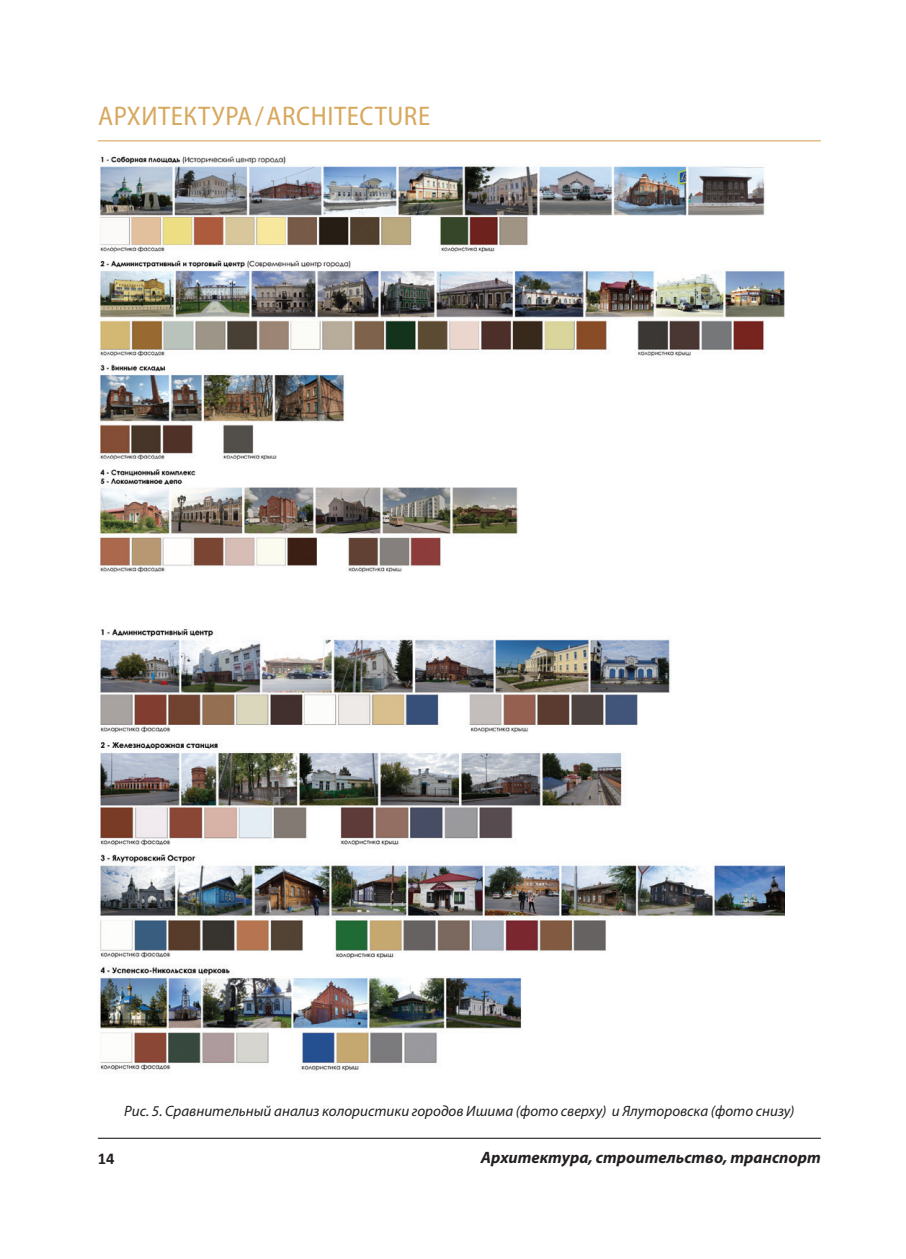
<style>
.page{position:relative;width:906px;height:1259px;background:#fff}
.page>*{position:absolute;margin:0;border:0;box-sizing:border-box;transform-origin:0 0}
.Заголовок{font:semi-condensed 27px "Myriad Pro";letter-spacing:.02em;color:#d7a85e}
.t1{font:italic 700 16.5px "Myriad Pro";color:#231f20}
.t2{font:700 16.5px "Calibri";color:#231f20}
.Подпись_фото{font:italic 15px "Myriad Pro";color:#231f20}
</style>
<div class="page">
<hr style="left:98px;top:140px;width:723px;height:1px;background:#d7a85e">
<hr style="left:98px;top:1137px;width:723px;height:1px;background:#231f20">
<img style="left:98px;top:156px;width:686px;height:417px">
<img style="left:98px;top:628px;width:686px;height:443px">
<p class="Заголовок" style="left:98px;top:100px;width:333px">АРХИТЕКТУРА/ARCHITECTURE</p>
<p class="Подпись_фото" style="left:124px;top:1101px;width:672px">Рис. 5. Сравнительный анализ колористики городов Ишима (фото сверху) и Ялуторовска (фото снизу)</p>
<p class="t2" style="left:98px;top:1148px;width:18px">14</p>
<p class="t1" style="left:481px;top:1146px;width:341px">Архитектура, строительство, транспорт</p>
</div>
